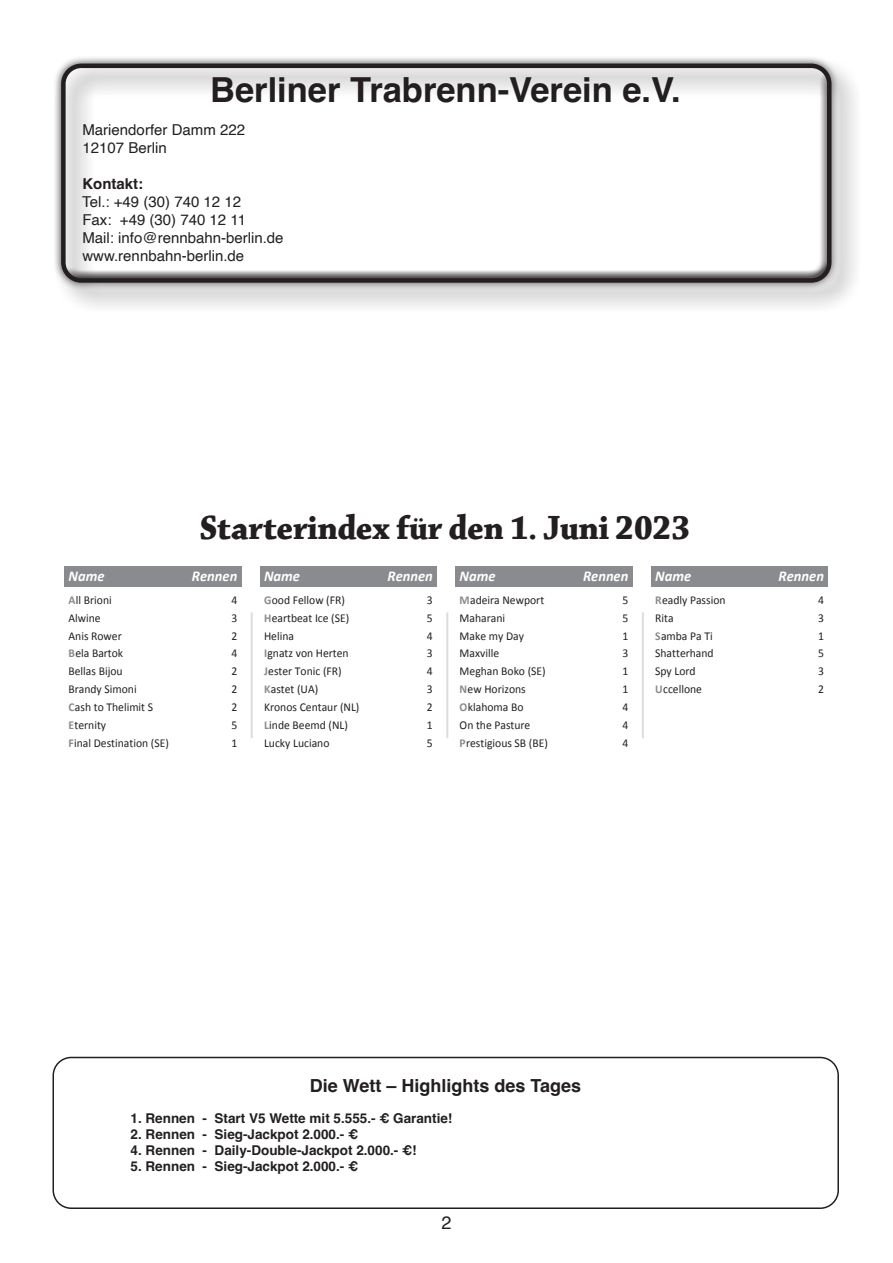
<style>
.page{position:relative;width:893px;height:1263px;background:#fff}
.page>*{position:absolute;margin:0;border:0;box-sizing:border-box;transform-origin:0 0}
.t1{font:36px "Chaparral Pro Bold Disp";color:#231f20}
.t2{font:700 34.5px "Helvetica";color:#231f20}
.t3{font:700 18px "Helvetica";color:#231f20}
.t4{font:18px "Helvetica";color:#231f20}
.t5{font:15px "Helvetica";color:#231f20}
.t6{font:italic 700 15px "Calibri";color:#fff}
.t7{font:700 15px "Helvetica";color:#231f20}
.Plain_Text{font:700 13.5px "Helvetica";color:#231f20}
.t8{font:12px "Calibri";color:#231f20}
.s1{font-weight:700;color:#888a8d}
</style>
<div class="page">
<div style="left:54px;top:57px;width:808px;height:256px;background:#231f20;opacity:.75"></div>
<div style="left:61px;top:64px;width:770px;height:219px;border:4px solid #231f20;border-radius:18px"></div>
<div style="left:52px;top:1057px;width:787px;height:152px;border:2px solid #231f20;border-radius:18px"></div>
<div style="left:64px;top:567px;width:124px;height:20px;background:#898b8e"></div>
<div style="left:188px;top:567px;width:53px;height:20px;background:#898b8e"></div>
<div style="left:260px;top:567px;width:123px;height:20px;background:#898b8e"></div>
<div style="left:383px;top:567px;width:54px;height:20px;background:#898b8e"></div>
<div style="left:455px;top:567px;width:124px;height:20px;background:#898b8e"></div>
<div style="left:579px;top:567px;width:54px;height:20px;background:#898b8e"></div>
<div style="left:651px;top:567px;width:124px;height:20px;background:#898b8e"></div>
<div style="left:775px;top:567px;width:53px;height:20px;background:#898b8e"></div>
<hr style="left:251px;top:613px;width:2px;height:124px;background:#dcdddf">
<hr style="left:446px;top:613px;width:2px;height:124px;background:#dcdddf">
<hr style="left:642px;top:613px;width:2px;height:124px;background:#dcdddf">
<p class="t2" style="left:210px;top:69px;width:472px">Berliner Trabrenn-Verein e.V.</p>
<p class="t5" style="left:82px;top:118px;width:164px">Mariendorfer Damm 222</p>
<p class="t5" style="left:82px;top:136px;width:86px">12107 Berlin</p>
<p class="t7" style="left:82px;top:174px;width:62px">Kontakt:</p>
<p class="t5" style="left:82px;top:190px;width:160px">Tel.: +49 (30) 740 12 12</p>
<p class="t5" style="left:82px;top:208px;width:165px">Fax: +49 (30) 740 12 11</p>
<p class="t5" style="left:82px;top:226px;width:203px">Mail: info@rennbahn-berlin.de</p>
<p class="t5" style="left:82px;top:244px;width:163px">www.rennbahn-berlin.de</p>
<p class="t1" style="left:200px;top:508px;width:491px">Starterindex für den 1. Juni 2023</p>
<p class="t6" style="left:69px;top:567px;width:38px">Name</p>
<p class="t6" style="left:192px;top:567px;width:47px">Rennen</p>
<p class="t8" style="left:69px;top:592px;width:45px"><span class="s1">A</span>ll Brioni</p>
<p class="t8" style="left:231px;top:592px;width:7px">4</p>
<p class="t8" style="left:69px;top:610px;width:34px">Alwine</p>
<p class="t8" style="left:231px;top:610px;width:7px">3</p>
<p class="t8" style="left:69px;top:628px;width:55px">Anis Rower</p>
<p class="t8" style="left:231px;top:628px;width:7px">2</p>
<p class="t8" style="left:69px;top:646px;width:56px"><span class="s1">B</span>ela Bartok</p>
<p class="t8" style="left:231px;top:646px;width:7px">4</p>
<p class="t8" style="left:69px;top:664px;width:56px">Bellas Bijou</p>
<p class="t8" style="left:231px;top:664px;width:7px">2</p>
<p class="t8" style="left:69px;top:681px;width:70px">Brandy Simoni</p>
<p class="t8" style="left:231px;top:681px;width:7px">2</p>
<p class="t8" style="left:69px;top:699px;width:86px"><span class="s1">C</span>ash to Thelimit S</p>
<p class="t8" style="left:231px;top:699px;width:7px">2</p>
<p class="t8" style="left:69px;top:717px;width:39px"><span class="s1">E</span>ternity</p>
<p class="t8" style="left:231px;top:717px;width:7px">5</p>
<p class="t8" style="left:69px;top:735px;width:102px"><span class="s1">F</span>inal Destination (SE)</p>
<p class="t8" style="left:231px;top:735px;width:7px">1</p>
<p class="t6" style="left:264px;top:567px;width:38px">Name</p>
<p class="t6" style="left:387px;top:567px;width:47px">Rennen</p>
<p class="t8" style="left:264px;top:592px;width:82px"><span class="s1">G</span>ood Fellow (FR)</p>
<p class="t8" style="left:427px;top:592px;width:7px">3</p>
<p class="t8" style="left:264px;top:610px;width:87px"><span class="s1">H</span>eartbeat Ice (SE)</p>
<p class="t8" style="left:427px;top:610px;width:7px">5</p>
<p class="t8" style="left:264px;top:628px;width:32px">Helina</p>
<p class="t8" style="left:427px;top:628px;width:7px">4</p>
<p class="t8" style="left:264px;top:646px;width:86px"><span class="s1">I</span>gnatz von Herten</p>
<p class="t8" style="left:427px;top:646px;width:7px">3</p>
<p class="t8" style="left:264px;top:664px;width:79px"><span class="s1">J</span>ester Tonic (FR)</p>
<p class="t8" style="left:427px;top:664px;width:7px">4</p>
<p class="t8" style="left:264px;top:681px;width:56px"><span class="s1">K</span>astet (UA)</p>
<p class="t8" style="left:427px;top:681px;width:7px">3</p>
<p class="t8" style="left:264px;top:699px;width:97px">Kronos Centaur (NL)</p>
<p class="t8" style="left:427px;top:699px;width:7px">2</p>
<p class="t8" style="left:264px;top:717px;width:85px"><span class="s1">L</span>inde Beemd (NL)</p>
<p class="t8" style="left:427px;top:717px;width:7px">1</p>
<p class="t8" style="left:264px;top:735px;width:67px">Lucky Luciano</p>
<p class="t8" style="left:427px;top:735px;width:7px">5</p>
<p class="t6" style="left:460px;top:567px;width:38px">Name</p>
<p class="t6" style="left:583px;top:567px;width:47px">Rennen</p>
<p class="t8" style="left:460px;top:592px;width:86px"><span class="s1">M</span>adeira Newport</p>
<p class="t8" style="left:623px;top:592px;width:7px">5</p>
<p class="t8" style="left:460px;top:610px;width:47px">Maharani</p>
<p class="t8" style="left:623px;top:610px;width:7px">5</p>
<p class="t8" style="left:460px;top:628px;width:66px">Make my Day</p>
<p class="t8" style="left:623px;top:628px;width:7px">1</p>
<p class="t8" style="left:460px;top:646px;width:41px">Maxville</p>
<p class="t8" style="left:623px;top:646px;width:7px">3</p>
<p class="t8" style="left:460px;top:664px;width:88px">Meghan Boko (SE)</p>
<p class="t8" style="left:623px;top:664px;width:7px">1</p>
<p class="t8" style="left:460px;top:681px;width:68px"><span class="s1">N</span>ew Horizons</p>
<p class="t8" style="left:623px;top:681px;width:7px">1</p>
<p class="t8" style="left:460px;top:699px;width:65px"><span class="s1">O</span>klahoma Bo</p>
<p class="t8" style="left:623px;top:699px;width:7px">4</p>
<p class="t8" style="left:460px;top:717px;width:72px">On the Pasture</p>
<p class="t8" style="left:623px;top:717px;width:7px">4</p>
<p class="t8" style="left:460px;top:735px;width:90px"><span class="s1">P</span>restigious SB (BE)</p>
<p class="t8" style="left:623px;top:735px;width:7px">4</p>
<p class="t6" style="left:655px;top:567px;width:38px">Name</p>
<p class="t6" style="left:779px;top:567px;width:47px">Rennen</p>
<p class="t8" style="left:655px;top:592px;width:72px"><span class="s1">R</span>eadly Passion</p>
<p class="t8" style="left:818px;top:592px;width:7px">4</p>
<p class="t8" style="left:655px;top:610px;width:20px">Rita</p>
<p class="t8" style="left:818px;top:610px;width:7px">3</p>
<p class="t8" style="left:655px;top:628px;width:59px"><span class="s1">S</span>amba Pa Ti</p>
<p class="t8" style="left:818px;top:628px;width:7px">1</p>
<p class="t8" style="left:655px;top:646px;width:60px">Shatterhand</p>
<p class="t8" style="left:818px;top:646px;width:7px">5</p>
<p class="t8" style="left:655px;top:664px;width:42px">Spy Lord</p>
<p class="t8" style="left:818px;top:664px;width:7px">3</p>
<p class="t8" style="left:655px;top:681px;width:48px"><span class="s1">U</span>ccellone</p>
<p class="t8" style="left:818px;top:681px;width:7px">2</p>
<p class="t3" style="left:310px;top:1074px;width:273px">Die Wett – Highlights des Tages</p>
<p class="Plain_Text" style="left:131px;top:1109px;width:323px">1. Rennen - Start V5 Wette mit 5.555.- € Garantie!</p>
<p class="Plain_Text" style="left:131px;top:1126px;width:229px">2. Rennen - Sieg-Jackpot 2.000.- €</p>
<p class="Plain_Text" style="left:131px;top:1142px;width:288px">4. Rennen - Daily-Double-Jackpot 2.000.- €!</p>
<p class="Plain_Text" style="left:131px;top:1158px;width:229px">5. Rennen - Sieg-Jackpot 2.000.- €</p>
<h3 class="t4" style="left:441px;top:1209px;width:12px">2</h3>
</div>
